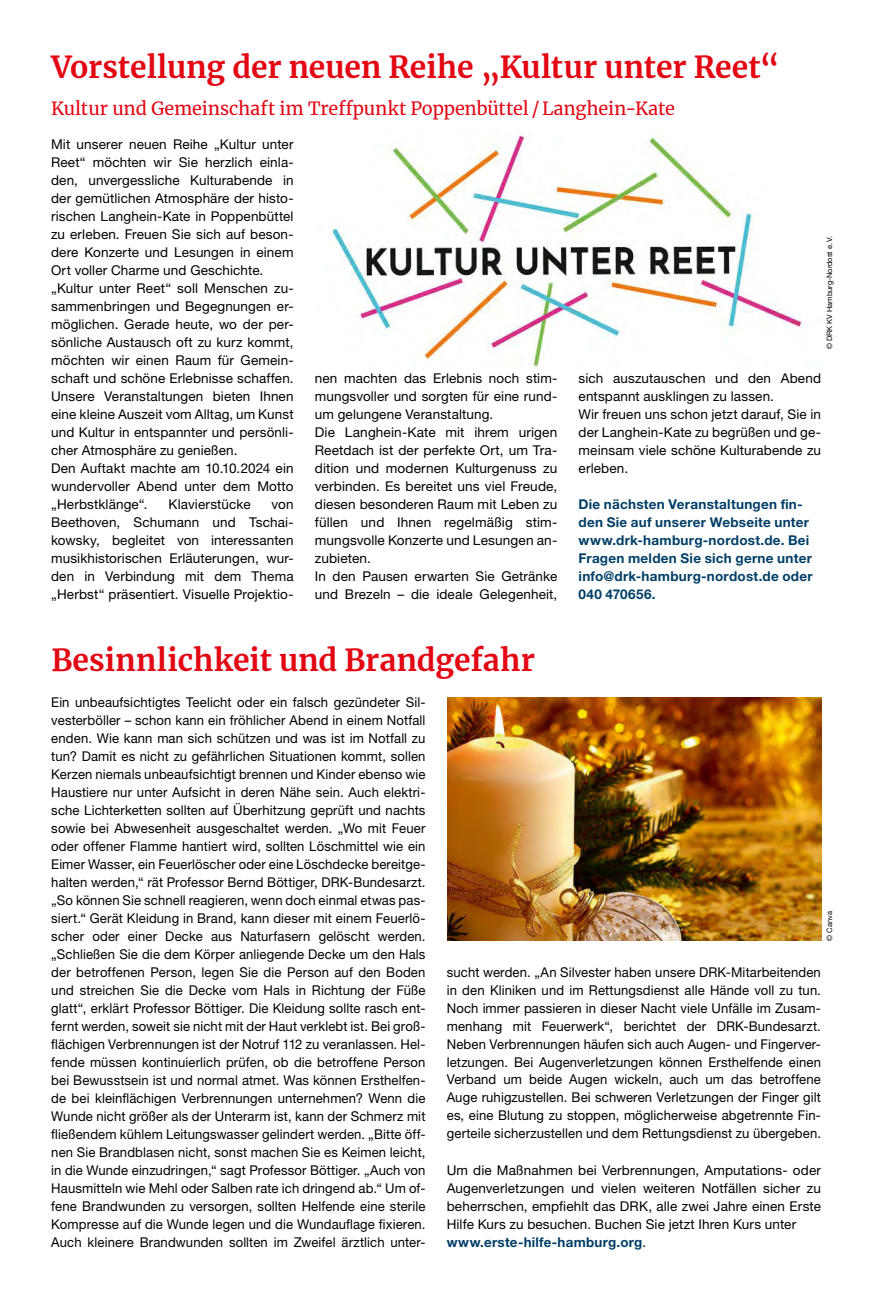
<style>
.page{position:relative;width:872px;height:1297px;background:#fff}
.page>*{position:absolute;margin:0;border:0;box-sizing:border-box;transform-origin:0 0}
.MGB_Headline{font:700 30px "Merriweather";color:#e30613}
.MGB_Subline{font:18px "Merriweather";color:#e30613}
.MGB_Copy{font:13.5px/18px "Helvetica Neue LT Pro";letter-spacing:.01em;color:#000;text-align:justify}
.MGB_Info{font:700 13.5px/18px "Helvetica Neue LT Pro";letter-spacing:.02em;color:#003e66}
.MGB_Copy-2{font:700 13.5px "Helvetica Neue LT Pro";letter-spacing:.02em;color:#003e66}
.MGB_Fotocredits{font:7.5px "Helvetica Neue LT Pro";color:#000}
.s1{font-weight:400;color:#000}
</style>
<div class="page">
<img style="left:329px;top:135px;width:475px;height:233px">
<img style="left:447px;top:698px;width:374px;height:243px">
<p class="MGB_Headline" style="left:51px;top:46px;width:730px">Vorstellung der neuen Reihe „Kultur unter Reet“</p>
<p class="MGB_Subline" style="left:51px;top:96px;width:625px">Kultur und Gemeinschaft im Treffpunkt Poppenbüttel / Langhein-Kate</p>
<p class="MGB_Copy" style="left:51px;top:134px;width:244px">Mit unserer neuen Reihe „Kultur unter Reet“ möchten wir Sie herzlich einla&shy;den, unvergessliche Kulturabende in der gemütlichen Atmosphäre der histo&shy;rischen Langhein-Kate in Poppenbüttel zu erleben. Freuen Sie sich auf beson&shy;dere Konzerte und Lesungen in einem Ort voller Charme und Geschichte.</p>
<p class="MGB_Copy" style="left:51px;top:278px;width:244px">„Kultur unter Reet“ soll Menschen zu&shy;sammenbringen und Begegnungen er&shy;möglichen. Gerade heute, wo der per&shy;sönliche Austausch oft zu kurz kommt, möchten wir einen Raum für Gemein&shy;schaft und schöne Erlebnisse schaffen.<br>Unsere Veranstaltungen bieten Ihnen eine kleine Auszeit vom Alltag, um Kunst und Kultur in entspannter und persönli&shy;cher Atmosphäre zu genießen.</p>
<p class="MGB_Copy" style="left:51px;top:458px;width:244px">Den Auftakt machte am 10.10.2024 ein wundervoller Abend unter dem Motto „Herbstklänge“.</p>
<p class="MGB_Copy" style="left:169px;top:494px;width:83px">Klavierstücke</p>
<p class="MGB_Copy" style="left:51px;top:494px;width:244px;text-indent:220px">von Beethoven, Schumann und Tschai&shy;kowsky, begleitet von interessanten musikhistorischen Erläuterungen, wur&shy;den in Verbindung mit dem Thema „Herbst“ präsentiert. Visuelle Projektio-</p>
<p class="MGB_Copy" style="left:315px;top:368px;width:244px">nen machten das Erlebnis noch stim&shy;mungsvoller und sorgten für eine rund&shy;um gelungene Veranstaltung.</p>
<p class="MGB_Copy" style="left:315px;top:422px;width:244px">Die Langhein-Kate mit ihrem urigen Reetdach ist der perfekte Ort, um Tra&shy;dition und modernen Kulturgenuss zu verbinden. Es bereitet uns viel Freude, diesen besonderen Raum mit Leben zu füllen und Ihnen regelmäßig stim&shy;mungsvolle Konzerte und Lesungen an&shy;zubieten.</p>
<p class="MGB_Copy" style="left:315px;top:566px;width:244px">In den Pausen erwarten Sie Getränke und Brezeln – die ideale Gelegenheit,</p>
<p class="MGB_Fotocredits" style="left:825px;top:349px;width:115px;rotate:-90deg">© DRK KV Hamburg-Nordost e.V.</p>
<p class="MGB_Copy" style="left:578px;top:368px;width:244px">sich auszutauschen und den Abend entspannt ausklingen zu lassen.</p>
<p class="MGB_Copy" style="left:578px;top:404px;width:244px">Wir freuen uns schon jetzt darauf, Sie in der Langhein-Kate zu begrüßen und ge&shy;meinsam viele schöne Kulturabende zu erleben.</p>
<p class="MGB_Info" style="left:578px;top:494px;width:236px">Die nächsten Veranstaltungen fin&shy;den Sie auf unserer Webseite unter www.drk-hamburg-nordost.de. Bei<br>Fragen melden Sie sich gerne unter info@drk-hamburg-nordost.de oder<br>040 470656.</p>
<p class="MGB_Headline" style="left:51px;top:639px;width:485px">Besinnlichkeit und Brandgefahr</p>
<p class="MGB_Copy" style="left:51px;top:692px;width:376px">Ein unbeaufsichtigtes Teelicht oder ein falsch gezündeter Sil&shy;vesterböller – schon kann ein fröhlicher Abend in einem Notfall enden. Wie kann man sich schützen und was ist im Notfall zu tun? Damit es nicht zu gefährlichen Situationen kommt, sollen Kerzen niemals unbeaufsichtigt brennen und Kinder ebenso wie Haustiere nur unter Aufsicht in deren Nähe sein. Auch elektri&shy;sche Lichterketten sollten auf Überhitzung geprüft und nachts sowie bei Abwesenheit ausgeschaltet werden. „Wo mit Feuer oder offener Flamme hantiert wird, sollten Löschmittel wie ein Eimer Wasser, ein Feuerlöscher oder eine Löschdecke bereitge&shy;halten werden,“ rät Professor Bernd Böttiger, DRK-Bundesarzt. „So können Sie schnell reagieren, wenn doch einmal etwas pas&shy;siert.“ Gerät Kleidung in Brand, kann dieser mit einem Feuerlö&shy;scher oder einer Decke aus Naturfasern gelöscht werden. „Schließen Sie die dem Körper anliegende Decke um den Hals der betroffenen Person, legen Sie die Person auf den Boden und streichen Sie die Decke vom Hals in Richtung der Füße glatt“, erklärt Professor Böttiger. Die Kleidung sollte rasch ent&shy;fernt werden, soweit sie nicht mit der Haut verklebt ist. Bei groß&shy;flächigen Verbrennungen ist der Notruf 112 zu veranlassen. Hel&shy;fende müssen kontinuierlich prüfen, ob die betroffene Person bei Bewusstsein ist und normal atmet. Was können Ersthelfen&shy;de bei kleinflächigen Verbrennungen unternehmen? Wenn die Wunde nicht größer als der Unterarm ist, kann der Schmerz mit fließendem kühlem Leitungswasser gelindert werden. „Bitte öff&shy;nen Sie Brandblasen nicht, sonst machen Sie es Keimen leicht, in die Wunde einzudringen,“ sagt Professor Böttiger. „Auch von Hausmitteln wie Mehl oder Salben rate ich dringend ab.“ Um of&shy;fene Brandwunden zu versorgen, sollten Helfende eine sterile Kompresse auf die Wunde legen und die Wundauflage fixieren.<br>Auch kleinere Brandwunden sollten im Zweifel ärztlich unter-</p>
<p class="MGB_Fotocredits" style="left:825px;top:941px;width:31px;rotate:-90deg">© Canva</p>
<p class="MGB_Copy" style="left:447px;top:962px;width:376px">sucht werden. „An Silvester haben unsere DRK-Mitarbeitenden in den Kliniken und im Rettungsdienst alle Hände voll zu tun.<br>Noch immer passieren in dieser Nacht viele Unfälle im Zusam&shy;menhang mit Feuerwerk“, berichtet der DRK-Bundesarzt.<br>Neben Verbrennungen häufen sich auch Augen- und Fingerver&shy;letzungen. Bei Augenverletzungen können Ersthelfende einen Verband um beide Augen wickeln, auch um das betroffene Auge ruhigzustellen. Bei schweren Verletzungen der Finger gilt es, eine Blutung zu stoppen, möglicherweise abgetrennte Fin&shy;gerteile sicherzustellen und dem Rettungsdienst zu übergeben.</p>
<p class="MGB_Copy" style="left:447px;top:1160px;width:376px">Um die Maßnahmen bei Verbrennungen, Amputations- oder Augenverletzungen und vielen weiteren Notfällen sicher zu beherrschen, empfiehlt das DRK, alle zwei Jahre einen Erste Hilfe Kurs zu besuchen. Buchen Sie jetzt Ihren Kurs unter</p>
<p class="MGB_Copy-2" style="left:447px;top:1233px;width:201px">www.erste-hilfe-hamburg.org<span class="s1">.</span></p>
</div>
